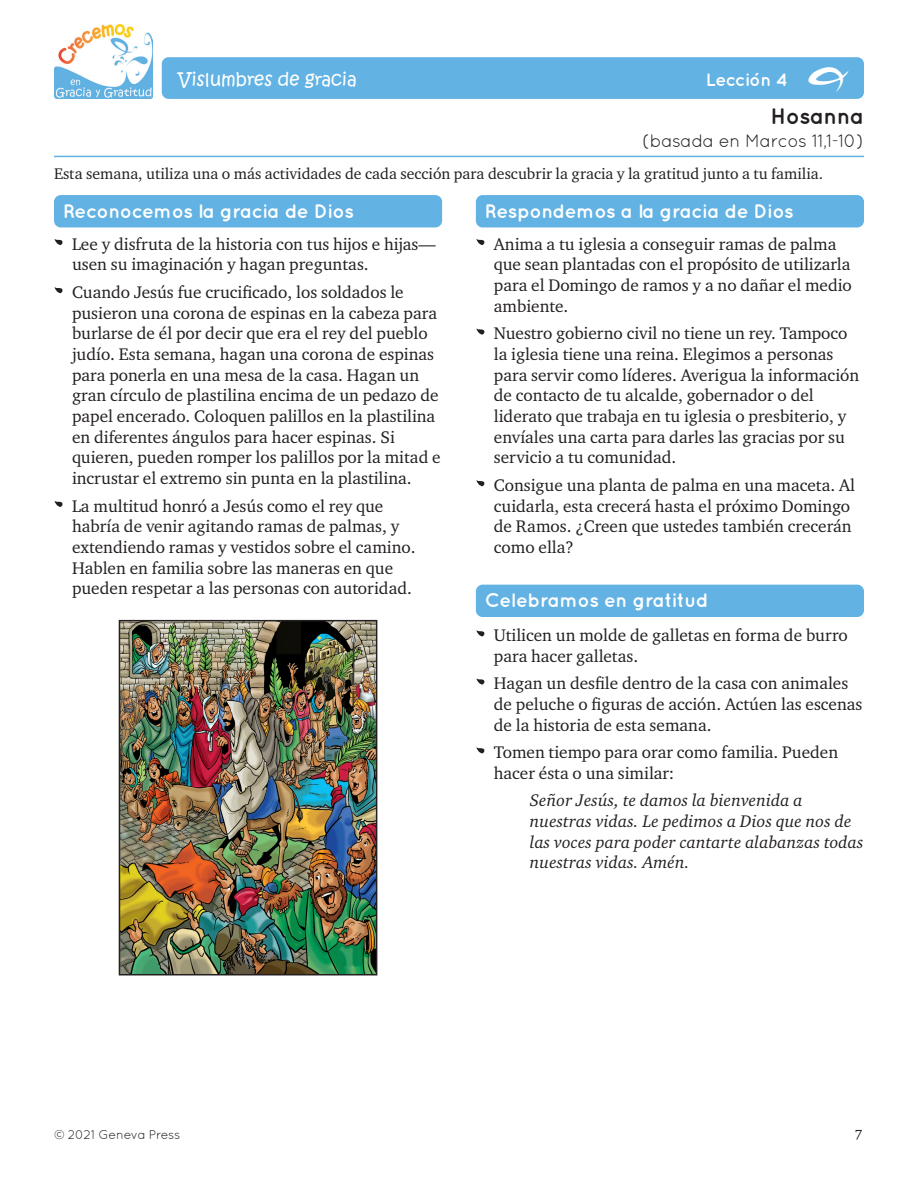
<style>
.page{position:relative;width:918px;height:1188px;background:#fff}
.page>*{position:absolute;margin:0;border:0;box-sizing:border-box;transform-origin:0 0}
.t1{font:60px "Growing Grace Gratitude";color:#231f20}
.t2{font:45px "Growing Grace Gratitude";color:#fff}
.t3{font:700 22.5px "Quicksand";letter-spacing:-.02em;color:#231f20}
.t4{font:700 19.5px "Quicksand";letter-spacing:-.02em;color:#fff}
.t5{font:18px "Quicksand";letter-spacing:-.02em;color:#231f20}
.t6{font:18px "Kristen Normal ITC Std";color:#fff}
.t7{font:700 18px "Quicksand";letter-spacing:-.03em;color:#fff}
.t8{font:17.25px/20.7px "Charter ITC Std";color:#231f20}
.t9{font:italic 17.25px/20.7px "Charter ITC Std";letter-spacing:.01em;color:#231f20}
.t10{font:15.75px "Charter ITC Std";color:#231f20}
.t11{font:13.5px "Charter ITC Std";color:#231f20}
.t12{font:12.75px "Quicksand";letter-spacing:-.02em;color:#231f20}
</style>
<div class="page">
<img style="left:54px;top:25px;width:98px;height:74px">
<hr style="left:54px;top:156px;width:810px;height:1px;background:#62b2e3">
<div style="left:162px;top:57px;width:702px;height:42px;background:#62b2e3;border-radius:7px"></div>
<div style="left:476px;top:195px;width:388px;height:32px;background:#62b2e3;border-radius:7px"></div>
<div style="left:476px;top:585px;width:388px;height:32px;background:#62b2e3;border-radius:7px"></div>
<div style="left:54px;top:195px;width:388px;height:32px;background:#62b2e3;border-radius:7px"></div>
<img style="left:122px;top:623px;width:252px;height:349px">
<div style="left:119px;top:620px;width:258px;height:355px;border:2px solid #231f20"></div>
<p class="t6" style="left:178px;top:67px;width:180px">Vislumbres de gracia</p>
<p class="t7" style="left:706px;top:69px;width:83px">Lección 4</p>
<h2 class="t2" style="left:808px;top:60px;width:42px">E</h2>
<h3 class="t3" style="left:770px;top:102px;width:95px">Hosanna</h3>
<p class="t5" style="left:642px;top:130px;width:223px">(basada en Marcos 11,1-10)</p>
<p class="t10" style="left:54px;top:164px;width:771px">Esta semana, utiliza una o más actividades de cada sección para descubrir la gracia y la gratitud junto a tu familia.</p>
<p class="t4" style="left:63px;top:199px;width:292px">Reconocemos la gracia de Dios</p>
<h1 class="t1" style="left:54px;top:220px;width:11px">Z</h1>
<p class="t8" style="left:72px;top:233px;width:365px">Lee y disfruta de la historia con tus hijos e hijas— usen su imaginación y hagan preguntas.</p>
<h1 class="t1" style="left:54px;top:268px;width:11px">Z</h1>
<p class="t8" style="left:72px;top:281px;width:370px">Cuando Jesús fue crucificado, los soldados le pusieron una corona de espinas en la cabeza para burlarse de él por decir que era el rey del pueblo judío. Esta semana, hagan una corona de espinas para ponerla en una mesa de la casa. Hagan un gran círculo de plastilina encima de un pedazo de papel encerado. Coloquen palillos en la plastilina en diferentes ángulos para hacer espinas. Si quieren, pueden romper los palillos por la mitad e incrustar el extremo sin punta en la plastilina.</p>
<h1 class="t1" style="left:54px;top:481px;width:11px">Z</h1>
<p class="t8" style="left:72px;top:495px;width:345px">La multitud honró a Jesús como el rey que habría de venir agitando ramas de palmas, y extendiendo ramas y vestidos sobre el camino.<br>Hablen en familia sobre las maneras en que pueden respetar a las personas con autoridad.</p>
<p class="t4" style="left:485px;top:199px;width:310px">Respondemos a la gracia de Dios</p>
<h1 class="t1" style="left:476px;top:220px;width:11px">Z</h1>
<p class="t8" style="left:494px;top:233px;width:360px">Anima a tu iglesia a conseguir ramas de palma que sean plantadas con el propósito de utilizarla para el Domingo de ramos y a no dañar el medio ambiente.</p>
<h1 class="t1" style="left:476px;top:309px;width:11px">Z</h1>
<p class="t8" style="left:494px;top:323px;width:367px">Nuestro gobierno civil no tiene un rey. Tampoco la iglesia tiene una reina. Elegimos a personas para servir como líderes. Averigua la información de contacto de tu alcalde, gobernador o del liderato que trabaja en tu iglesia o presbiterio, y envíales una carta para darles las gracias por su servicio a tu comunidad.</p>
<h1 class="t1" style="left:476px;top:461px;width:11px">Z</h1>
<p class="t8" style="left:494px;top:474px;width:363px">Consigue una planta de palma en una maceta. Al cuidarla, esta crecerá hasta el próximo Domingo de Ramos. ¿Creen que ustedes también crecerán como ella?</p>
<p class="t4" style="left:485px;top:589px;width:225px">Celebramos en gratitud</p>
<h1 class="t1" style="left:476px;top:611px;width:11px">Z</h1>
<p class="t8" style="left:494px;top:624px;width:355px">Utilicen un molde de galletas en forma de burro para hacer galletas.</p>
<h1 class="t1" style="left:476px;top:659px;width:11px">Z</h1>
<p class="t8" style="left:494px;top:673px;width:370px">Hagan un desfile dentro de la casa con animales de peluche o figuras de acción. Actúen las escenas de la historia de esta semana.</p>
<h1 class="t1" style="left:476px;top:728px;width:11px">Z</h1>
<p class="t8" style="left:494px;top:741px;width:346px">Tomen tiempo para orar como familia. Pueden hacer ésta o una similar:</p>
<p class="t9" style="left:530px;top:790px;width:335px">Señor Jesús, te damos la bienvenida a nuestras vidas. Le pedimos a Dios que nos de las voces para poder cantarte alabanzas todas nuestras vidas. Amén.</p>
<p class="t12" style="left:54px;top:1128px;width:128px">© 2021 Geneva Press</p>
<p class="t11" style="left:855px;top:1126px;width:9px">7</p>
</div>
